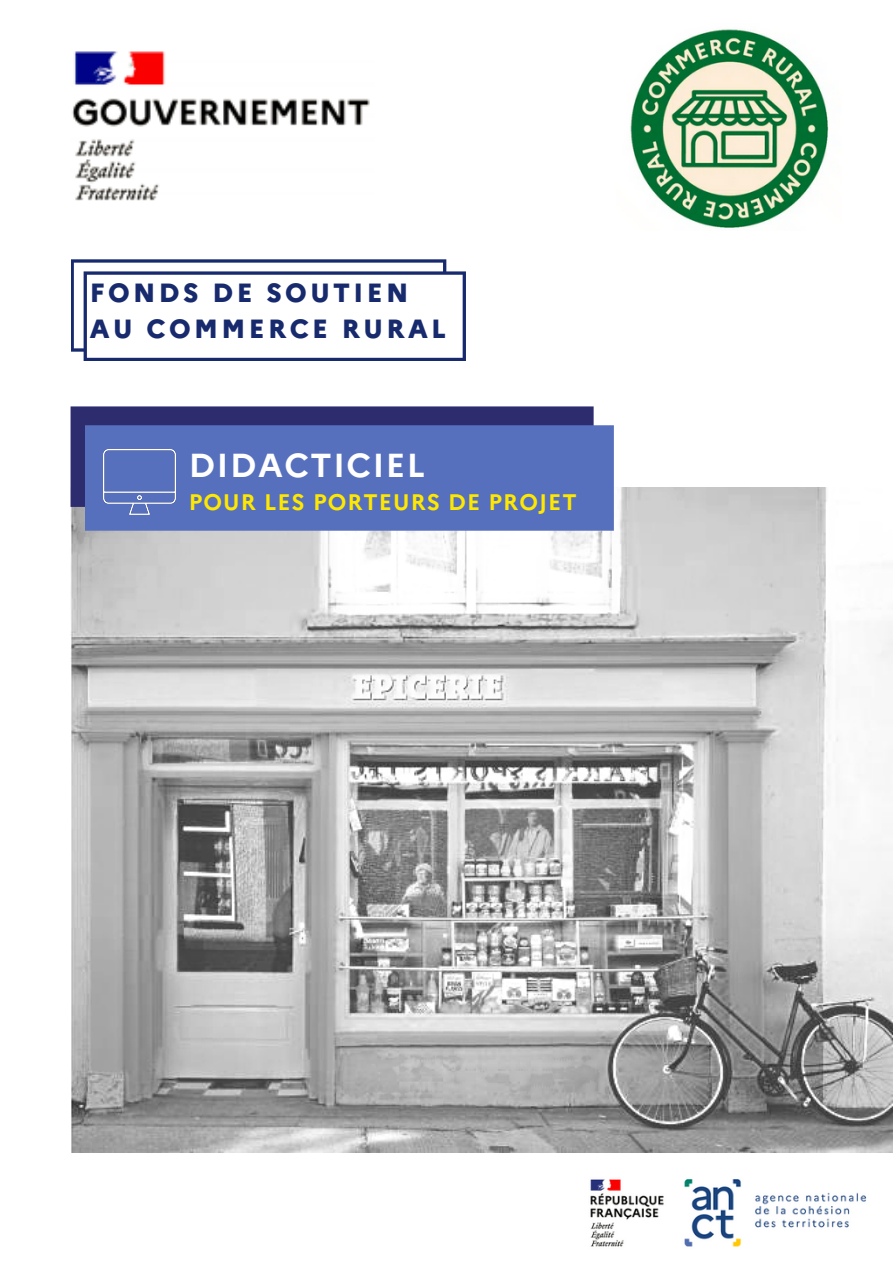
<style>
.page{position:relative;width:893px;height:1264px;background:#fff}
.page>*{position:absolute;margin:0;border:0;box-sizing:border-box;transform-origin:0 0}
.t1{font:700 33.15px "Marianne";letter-spacing:.05em;color:#fff}
.t2{font:800 26.25px/36px "Marianne";letter-spacing:.13em;color:#182a6e}
.t3{font:700 22.5px "Marianne";letter-spacing:.05em;color:#ffe800}
</style>
<div class="page">
<svg style="left:71px;top:259px;width:395px;height:102px"></svg>
<img style="left:71px;top:487px;width:821px;height:664px">
<img style="left:72px;top:51px;width:298px;height:150px">
<img style="left:630px;top:29px;width:199px;height:199px">
<div style="left:71px;top:406px;width:522px;height:101px;background:#2d2c6f"></div>
<div style="left:85px;top:425px;width:528px;height:105px;background:#5770be"></div>
<img style="left:104px;top:449px;width:72px;height:65px">
<img style="left:590px;top:1179px;width:277px;height:68px">
<p class="t2" style="left:90px;top:274px;width:357px">FONDS DE SOUTIEN<br>AU COMMERCE RURAL</p>
<p class="t1" style="left:189px;top:439px;width:237px">DIDACTICIEL</p>
<p class="t3" style="left:189px;top:484px;width:389px">POUR LES PORTEURS DE PROJET</p>
</div>
